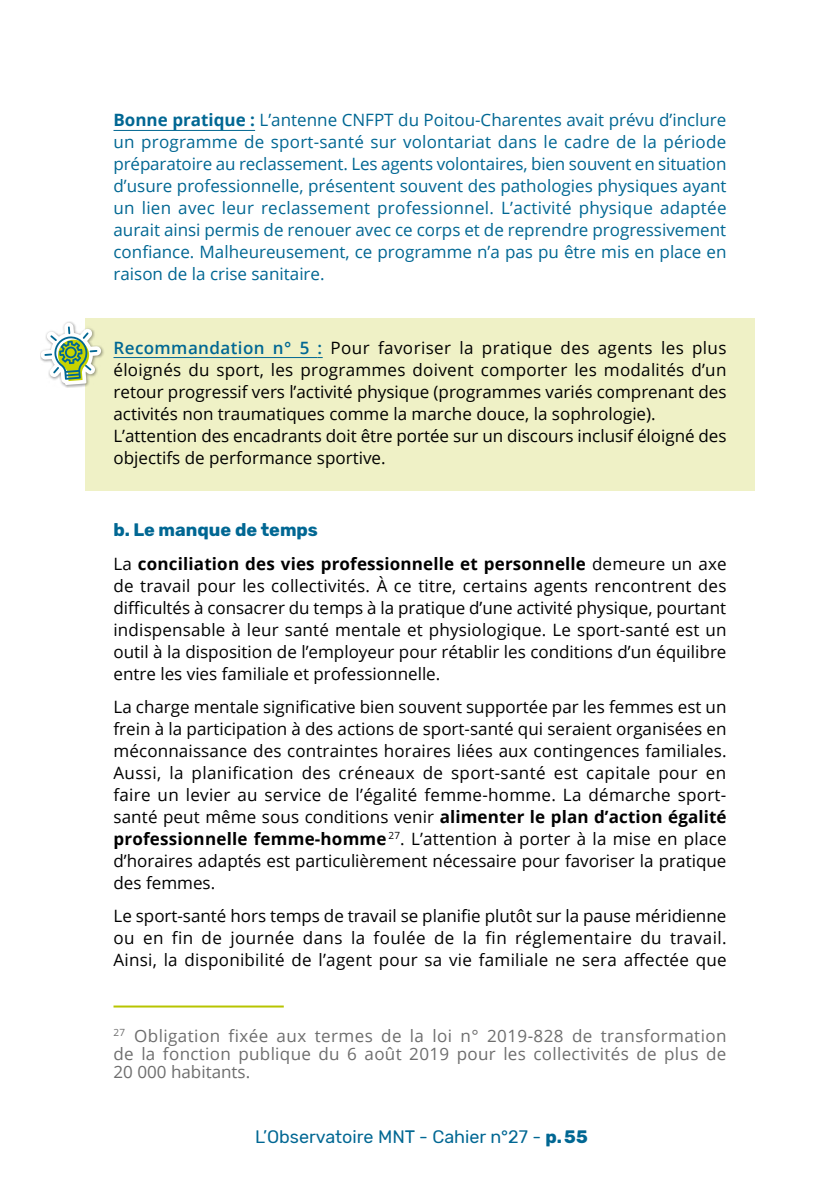
<style>
.page{position:relative;width:840px;height:1191px;background:#fff}
.page>*{position:absolute;margin:0;border:0;box-sizing:border-box;transform-origin:0 0}
.t1{font:18px "Rubik";color:#006793}
.t2{font:700 18px "Rubik";color:#006793}
.t3{font:17px/22px "Open Sans";color:#000;text-align:justify}
.t4{font:17px/22px "Open Sans";color:#006793;text-align:justify}
.t5{font:17px/18px "Open Sans";letter-spacing:.02em;color:#6e6e6e;text-align:justify}
.s1{font-weight:700}
.s2{font-weight:600;color:#006793}
</style>
<div class="page">
<hr style="left:113px;top:130px;width:142px;height:1px;background:#006793">
<div style="left:85px;top:318px;width:669px;height:128px;background:#eff1c6"></div>
<hr style="left:113px;top:357px;width:204px;height:1px;background:#006793">
<div style="left:85px;top:406px;width:669px;height:84px;background:#eff1c6"></div>
<hr style="left:113px;top:1005px;width:170px;height:2px;background:#b8c400">
<div style="left:40px;top:321px;width:64px;height:66px;background:#000;opacity:.4"></div>
<svg style="left:41px;top:323px;width:60px;height:62px"></svg>
<p class="t4" style="left:113px;top:109px;width:614px"><span class="s1">Bonne pratique :</span> L’antenne CNFPT du Poitou-Charentes avait prévu d’inclure un programme de sport-santé sur volontariat dans le cadre de la période préparatoire au reclassement. Les agents volontaires, bien souvent en situation d’usure professionnelle, présentent souvent des pathologies physiques ayant un lien avec leur reclassement professionnel. L’activité physique adaptée aurait ainsi permis de renouer avec ce corps et de reprendre progressivement confiance. Malheureusement, ce programme n’a pas pu être mis en place en raison de la crise sanitaire.</p>
<p class="t3" style="left:113px;top:336px;width:614px;text-align:left"><span class="s2">Recommandation n° 5 :</span> Pour favoriser la pratique des agents les plus éloignés du sport, les programmes doivent comporter les modalités d’un retour progressif vers l’activité physique (programmes variés comprenant des activités non traumatiques comme la marche douce, la sophrologie).<br>L’attention des encadrants doit être portée sur un discours inclusif éloigné des objectifs de performance sportive.</p>
<p class="t2" style="left:113px;top:519px;width:206px">b. Le manque de temps</p>
<p class="t3" style="left:113px;top:552px;width:614px">La <span class="s1">conciliation des vies professionnelle et personnelle</span> demeure un axe de travail pour les collectivités. À ce titre, certains agents rencontrent des difficultés à consacrer du temps à la pratique d’une activité physique, pourtant indispensable à leur santé mentale et physiologique. Le sport-santé est un outil à la disposition de l’employeur pour rétablir les conditions d’un équilibre entre les vies familiale et professionnelle.</p>
<p class="t3" style="left:113px;top:695px;width:614px">La charge mentale significative bien souvent supportée par les femmes est un frein à la participation à des actions de sport-santé qui seraient organisées en méconnaissance des contraintes horaires liées aux contingences familiales.<br>Aussi, la planification des créneaux de sport-santé est capitale pour en faire un levier au service de l’égalité femme-homme. La démarche sport&shy;santé peut même sous conditions venir <span class="s1">alimenter le plan d’action égalité professionnelle femme-homme</span> <sup>27</sup>. L’attention à porter à la mise en place d’horaires adaptés est particulièrement nécessaire pour favoriser la pratique des femmes.</p>
<p class="t3" style="left:113px;top:904px;width:614px">Le sport-santé hors temps de travail se planifie plutôt sur la pause méridienne ou en fin de journée dans la foulée de la fin réglementaire du travail.<br>Ainsi, la disponibilité de l’agent pour sa vie familiale ne sera affectée que</p>
<p class="t5" style="left:113px;top:1026px;width:614px"><sup>27</sup> Obligation fixée aux termes de la loi n° 2019-828 de transformation de la fonction publique du 6 août 2019 pour les collectivités de plus de 20 000 habitants.</p>
<p class="t1" style="left:255px;top:1126px;width:334px">L’Observatoire MNT - Cahier n°27 - <span class="s1">p.55</span></p>
</div>
